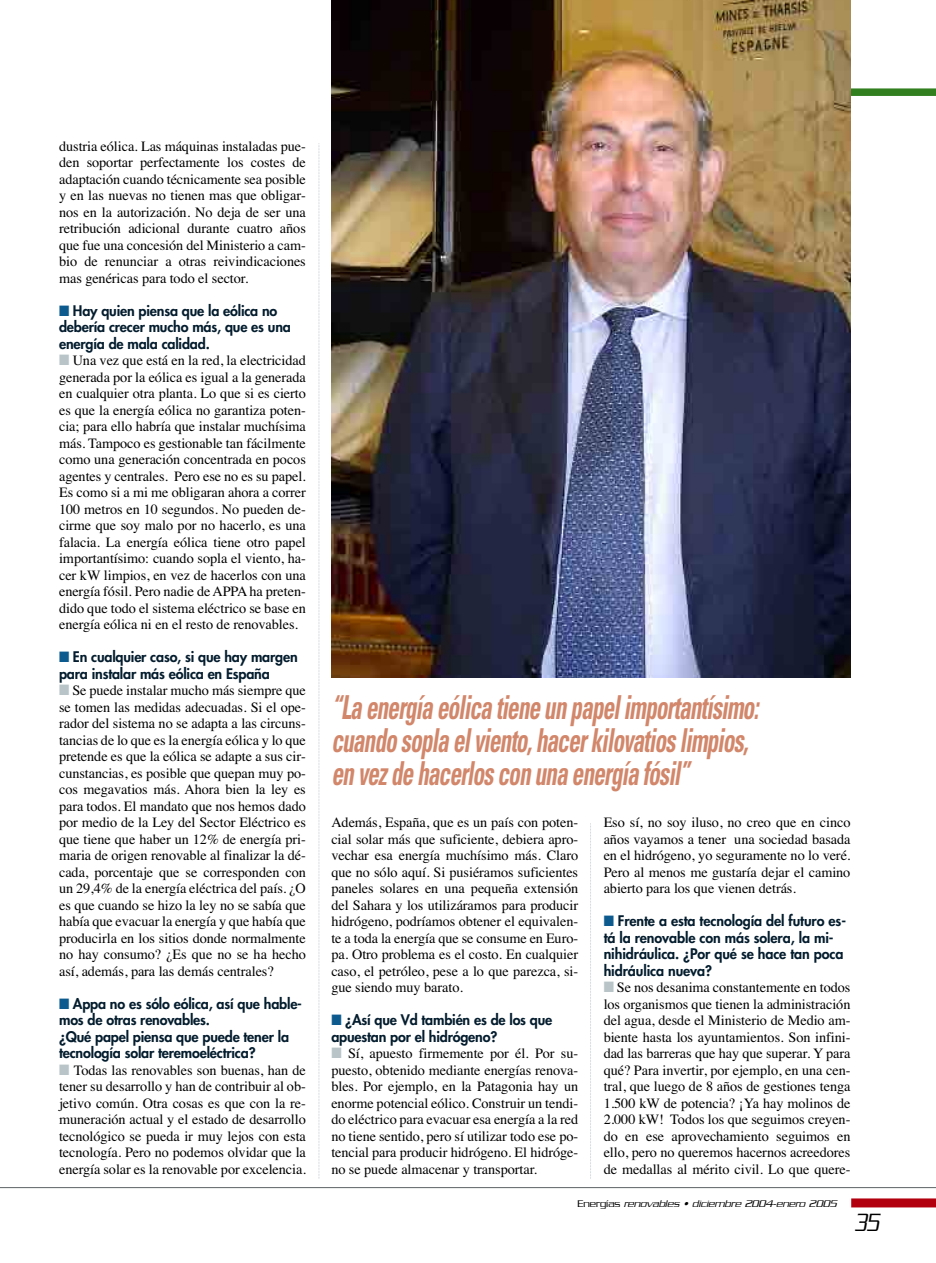
<style>
.page{position:relative;width:936px;height:1263px;background:#fff}
.page>*{position:absolute;margin:0;border:0;box-sizing:border-box;transform-origin:0 0}
.t1{font:italic 700 condensed 33px/33px "Univers";letter-spacing:-.035em;color:#d2866a;scale:.7 1}
.t2{font:italic 300 27px "Serpentine";color:#000;scale:.7 1}
.t3{font:14.25px/16.5px "Times";letter-spacing:-.005em;color:#000;text-align:justify}
.t4{font:800 14.25px/16.5px "Futura";letter-spacing:-.01em;color:#041d2e}
.t5{font:italic 300 10.5px "Serpentine";color:#000}
.s1{color:#0d5a8e}
.s2{color:#b8c4c7}
.s3{font-style:normal}
</style>
<div class="page">
<div style="left:851px;top:1198px;width:84px;height:9px;background:#b3000f"></div>
<hr style="left:0;top:1187px;width:935px;height:1px;background:#5c6264">
<div style="left:602px;top:88px;width:333px;height:8px;background:#327f20"></div>
<svg style="left:318px;top:143px;width:1px;height:1036px"></svg>
<svg style="left:590px;top:823px;width:1px;height:356px"></svg>
<img style="left:331px;top:1px;width:519px;height:677px">
<p class="t3" style="left:59px;top:139px;width:248px">dustria eólica. Las máquinas instaladas pue&shy;den soportar perfectamente los costes de adaptación cuando técnicamente sea posible y en las nuevas no tienen mas que obligar&shy;nos en la autorización. No deja de ser una retribución adicional durante cuatro años que fue una concesión del Ministerio a cam&shy;bio de renunciar a otras reivindicaciones mas genéricas para todo el sector.</p>
<p class="t4" style="left:59px;top:303px;width:233px"><span class="s1">■</span> Hay quien piensa que la eólica no debería crecer mucho más, que es una energía de mala calidad.</p>
<p class="t3" style="left:59px;top:354px;width:248px"><span class="s2">■</span> Una vez que está en la red, la electricidad generada por la eólica es igual a la generada en cualquier otra planta. Lo que si es cierto es que la energía eólica no garantiza poten&shy;cia; para ello habría que instalar muchísima más. Tampoco es gestionable tan fácilmente como una generación concentrada en pocos agentes y centrales. Pero ese no es su papel.<br>Es como si a mi me obligaran ahora a correr 100 metros en 10 segundos. No pueden de&shy;cirme que soy malo por no hacerlo, es una falacia. La energía eólica tiene otro papel importantísimo: cuando sopla el viento, ha&shy;cer kW limpios, en vez de hacerlos con una energía fósil. Pero nadie de APPA ha preten&shy;dido que todo el sistema eléctrico se base en energía eólica ni en el resto de renovables.</p>
<p class="t4" style="left:59px;top:650px;width:240px"><span class="s1">■</span> En cualquier caso, si que hay margen para instalar más eólica en España</p>
<p class="t3" style="left:59px;top:684px;width:248px"><span class="s2">■</span> Se puede instalar mucho más siempre que se tomen las medidas adecuadas. Si el ope&shy;rador del sistema no se adapta a las circuns&shy;tancias de lo que es la energía eólica y lo que pretende es que la eólica se adapte a sus cir&shy;cunstancias, es posible que quepan muy po&shy;cos megavatios más. Ahora bien la ley es para todos. El mandato que nos hemos dado por medio de la Ley del Sector Eléctrico es que tiene que haber un 12% de energía pri&shy;maria de origen renovable al finalizar la dé&shy;cada, porcentaje que se corresponden con un 29,4% de la energía eléctrica del país. ¿O es que cuando se hizo la ley no se sabía que había que evacuar la energía y que había que producirla en los sitios donde normalmente no hay consumo? ¿Es que no se ha hecho así, además, para las demás centrales?</p>
<p class="t4" style="left:59px;top:996px;width:244px"><span class="s1">■</span> Appa no es sólo eólica, así que hable&shy;mos de otras renovables.<br>¿Qué papel piensa que puede tener la tecnología solar teremoeléctrica?</p>
<p class="t3" style="left:59px;top:1063px;width:248px"><span class="s2">■</span> Todas las renovables son buenas, han de tener su desarrollo y han de contribuir al ob&shy;jetivo común. Otra cosas es que con la re&shy;muneración actual y el estado de desarrollo tecnológico se pueda ir muy lejos con esta tecnología. Pero no podemos olvidar que la energía solar es la renovable por excelencia.</p>
<h1 class="t1" style="left:331px;top:694px;width:618px">“La energía eólica tiene un papelimportantísimo: cuando sopla elviento,hacerkilovatioslimpios, en vezde hacerloscon una energía fósil”</h1>
<p class="t3" style="left:603px;top:816px;width:248px">Eso sí, no soy iluso, no creo que en cinco años vayamos a tener una sociedad basada en el hidrógeno, yo seguramente no lo veré.<br>Pero al menos me gustaría dejar el camino abierto para los que vienen detrás.</p>
<p class="t4" style="left:603px;top:914px;width:244px"><span class="s1">■</span> Frente a esta tecnología del futuro es&shy;tá la renovable con más solera, la mi&shy;nihidráulica. ¿Por qué se hace tan poca hidráulica nueva?</p>
<p class="t3" style="left:603px;top:981px;width:248px"><span class="s2">■</span> Se nos desanima constantemente en todos los organismos que tienen la administración del agua, desde el Ministerio de Medio am&shy;biente hasta los ayuntamientos. Son infini&shy;dad las barreras que hay que superar. Y para qué? Para invertir, por ejemplo, en una cen&shy;tral, que luego de 8 años de gestiones tenga 1.500 kW de potencia? ¡Ya hay molinos de 2.000 kW! Todos los que seguimos creyen&shy;do en ese aprovechamiento seguimos en ello, pero no queremos hacernos acreedores de medallas al mérito civil. Lo que quere-</p>
<p class="t5" style="left:577px;top:1201px;width:262px"><span class="s3">E n e r g í a s</span> renovables • diciembre 2004-enero 2005</p>
<p class="t3" style="left:331px;top:816px;width:248px">Además, España, que es un país con poten&shy;cial solar más que suficiente, debiera apro&shy;vechar esa energía muchísimo más. Claro que no sólo aquí. Si pusiéramos suficientes paneles solares en una pequeña extensión del Sahara y los utilizáramos para producir hidrógeno, podríamos obtener el equivalen&shy;te a toda la energía que se consume en Euro&shy;pa. Otro problema es el costo. En cualquier caso, el petróleo, pese a lo que parezca, si&shy;gue siendo muy barato.</p>
<p class="t4" style="left:331px;top:1013px;width:222px"><span class="s1">■</span> ¿Así que Vd también es de los que apuestan por el hidrógeno?</p>
<p class="t3" style="left:331px;top:1047px;width:248px"><span class="s2">■</span> Sí, apuesto firmemente por él. Por su&shy;puesto, obtenido mediante energías renova&shy;bles. Por ejemplo, en la Patagonia hay un enorme potencial eólico. Construir un tendi&shy;do eléctrico para evacuar esa energía a la red no tiene sentido, pero sí utilizar todo ese po&shy;tencial para producir hidrógeno. El hidróge&shy;no se puede almacenar y transportar.</p>
<h2 class="t2" style="left:854px;top:1213px;width:41px">35</h2>
</div>
